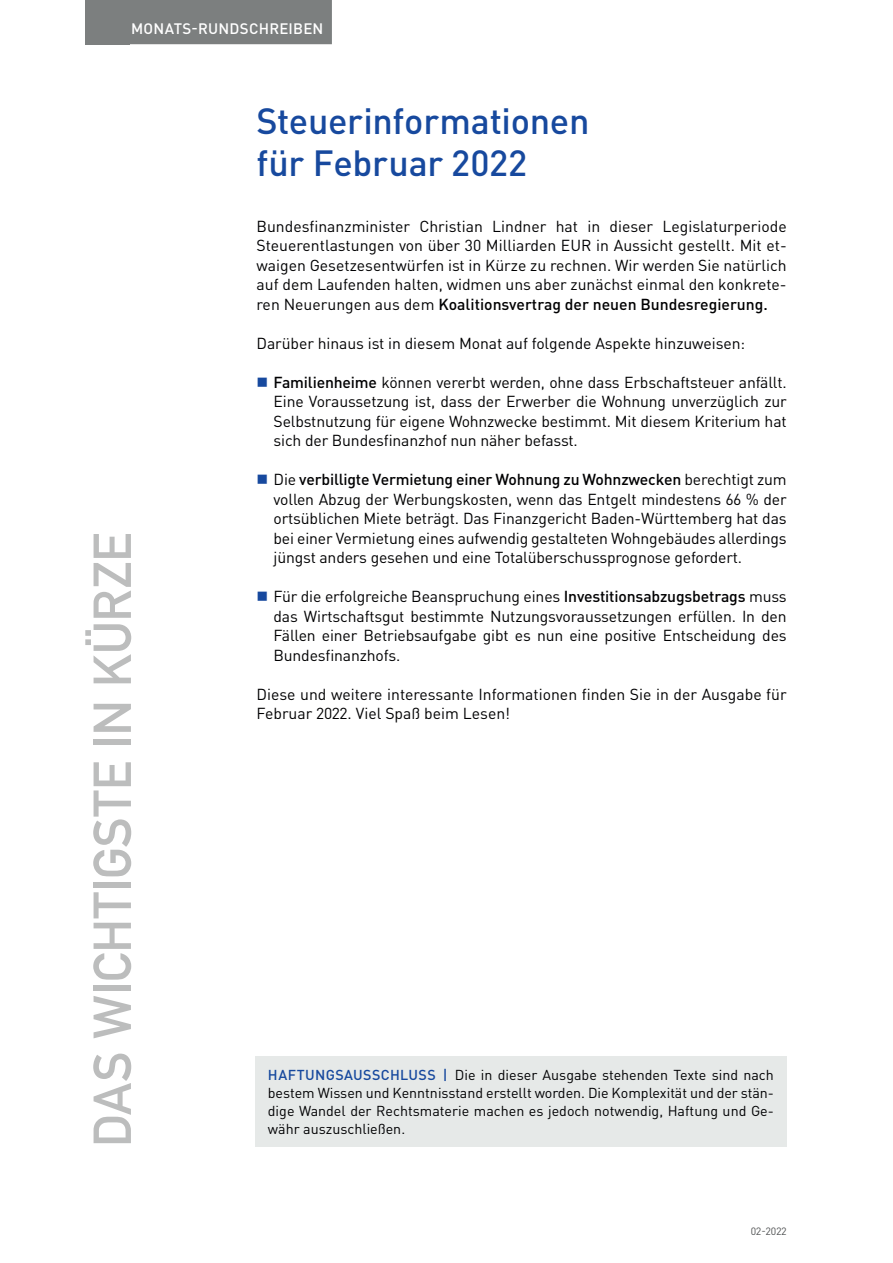
<style>
.page{position:relative;width:893px;height:1263px;background:#fff}
.page>*{position:absolute;margin:0;border:0;box-sizing:border-box;transform-origin:0 0}
.t1{font:52.5px "DIN Mittelschrift Std";color:#bcbdbd}
.t2{font:500 36px/42px "DIN Pro";letter-spacing:-.01em;color:#17499e}
.t3{font:15.75px/19.5px "DIN Pro";letter-spacing:-.005em;color:#000002;text-align:justify}
.t4{font:500 15px "DIN Pro";letter-spacing:.015em;color:#fff}
.t5{font:14.25px/18px "DIN Pro";color:#000002;text-align:justify}
.t6{font:10.5px "DIN Pro";color:#4f5152}
.s1{font-weight:500}
.s2{font-weight:500;color:#17499e}
</style>
<div class="page">
<div style="left:85px;top:0;width:45px;height:44px;background:#7c7f7f"></div>
<div style="left:122px;top:0;width:210px;height:44px;background:#7c7f7f"></div>
<div style="left:255px;top:1057px;width:532px;height:90px;background:#e6e9e8"></div>
<p class="t4" style="left:131px;top:18px;width:194px">MONATS-RUNDSCHREIBEN</p>
<h1 class="t1" style="left:82px;top:1147px;width:616px;rotate:-90deg">DAS WICHTIGSTE IN KÜRZE</h1>
<h2 class="t2" style="left:257px;top:99px;width:334px">Steuerinformationen für Februar 2022</h2>
<p class="t3" style="left:257px;top:216px;width:532px">Bundesfinanzminister Christian Lindner hat in dieser Legislaturperiode Steuerentlastungen von über 30 Milliarden EUR in Aussicht gestellt. Mit et&shy;waigen Gesetzesentwürfen ist in Kürze zu rechnen. Wir werden Sie natürlich auf dem Laufenden halten, widmen uns aber zunächst einmal den konkrete&shy;ren Neuerungen aus dem <span class="s1">Koalitionsvertrag der neuen Bundesregierung.</span></p>
<p class="t3" style="left:257px;top:333px;width:490px">Darüber hinaus ist in diesem Monat auf folgende Aspekte hinzuweisen:</p>
<p class="t3" style="left:274px;top:372px;width:515px"><span class="s1">Familienheime</span> können vererbt werden, ohne dass Erbschaftsteuer anfällt.<br>Eine Voraussetzung ist, dass der Erwerber die Wohnung unverzüglich zur Selbstnutzung für eigene Wohnzwecke bestimmt. Mit diesem Kriterium hat sich der Bundesfinanzhof nun näher befasst.</p>
<p class="t3" style="left:274px;top:469px;width:515px">Die <span class="s1">verbilligte Vermietung einer Wohnung zu Wohnzwecken</span> berechtigt zum vollen Abzug der Werbungskosten, wenn das Entgelt mindestens 66 % der ortsüblichen Miete beträgt. Das Finanzgericht Baden-Württemberg hat das bei einer Vermietung eines aufwendig gestalteten Wohngebäudes allerdings jüngst anders gesehen und eine Totalüberschussprognose gefordert.</p>
<p class="t3" style="left:274px;top:586px;width:515px">Für die erfolgreiche Beanspruchung eines <span class="s1">Investitionsabzugsbetrags</span> muss das Wirtschaftsgut bestimmte Nutzungsvoraussetzungen erfüllen. In den Fällen einer Betriebsaufgabe gibt es nun eine positive Entscheidung des Bundesfinanzhofs.</p>
<p class="t3" style="left:257px;top:684px;width:532px">Diese und weitere interessante Informationen finden Sie in der Ausgabe für<br>Februar 2022. Viel Spaß beim Lesen!</p>
<p class="t5" style="left:268px;top:1065px;width:508px"><span class="s2">HAFTUNGSAUSSCHLUSS |</span> Die in dieser Ausgabe stehenden Texte sind nach bestem Wissen und Kenntnisstand erstellt worden. Die Komplexität und der stän&shy;dige Wandel der Rechtsmaterie machen es jedoch notwendig, Haftung und Ge&shy;währ auszuschließen.</p>
<p class="t6" style="left:751px;top:1224px;width:37px">02-2022</p>
</div>
